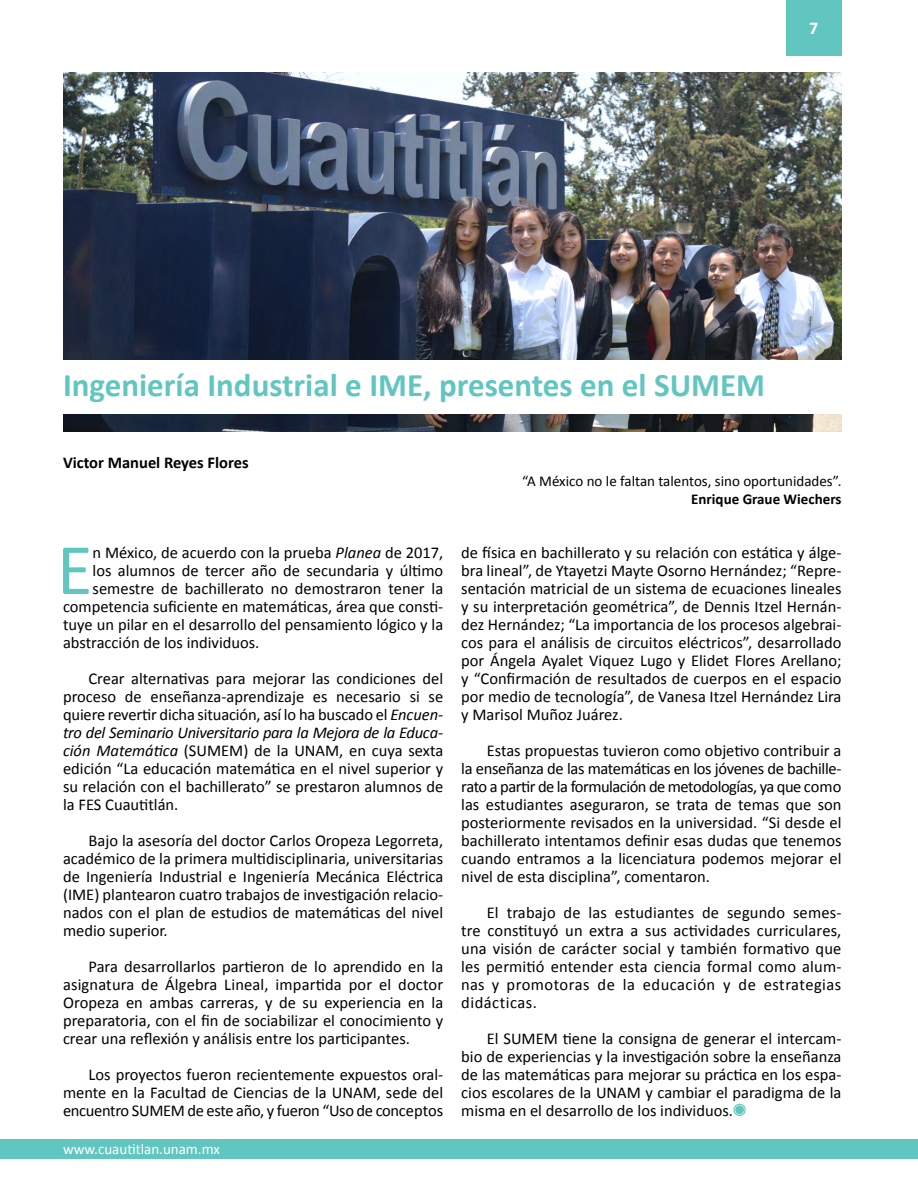
<style>
.page{position:relative;width:918px;height:1188px;background:#fff}
.page>*{position:absolute;margin:0;border:0;box-sizing:border-box;transform-origin:0 0}
.t1{font:73.2px "Calibri";color:#62c6c0}
.t2{font:700 33px "Calibri";color:#62c6c0}
.t3{font:700 18px "Calibri";color:#fff}
.t4{font:16.5px/18px "Calibri";color:#000;text-align:justify}
.t5{font:700 16.5px "Calibri";color:#000}
.t6{font:15px "Calibri";color:#000}
.t7{font:15px "Calibri";color:#fff}
.t8{font:700 15px "Calibri";color:#000}
.s1{font-style:italic}
</style>
<div class="page">
<img style="left:63px;top:72px;width:778px;height:360px">
<svg style="left:733px;top:1104px;width:13px;height:12px"></svg>
<div style="left:39px;top:360px;width:826px;height:54px;background:#fff"></div>
<div style="left:786px;top:0;width:55px;height:55px;background:#62c6c0"></div>
<div style="left:0;top:1139px;width:918px;height:19px;background:#62c6c0"></div>
<p class="t3" style="left:809px;top:16px;width:11px">7</p>
<h2 class="t2" style="left:63px;top:364px;width:704px">Ingeniería Industrial e IME, presentes en el SUMEM</h2>
<p class="t5" style="left:63px;top:452px;width:187px">Victor Manuel Reyes Flores</p>
<h1 class="t1" style="left:57px;top:523px;width:37px">E</h1>
<p class="t4" style="left:93px;top:544px;width:352px">n México, de acuerdo con la prueba <span class="s1">Planea</span> de 2017,</p>
<p class="t4" style="left:93px;top:562px;width:352px">los alumnos de tercer año de secundaria y último</p>
<p class="t4" style="left:93px;top:580px;width:352px">semestre de bachillerato no demostraron tener la</p>
<p class="t4" style="left:63px;top:598px;width:382px">competencia suficiente en matemáticas, área que consti-</p>
<p class="t4" style="left:63px;top:616px;width:382px">tuye un pilar en el desarrollo del pensamiento lógico y la</p>
<p class="t4" style="left:63px;top:634px;width:198px">abstracción de los individuos.</p>
<p class="t4" style="left:63px;top:670px;width:382px;text-indent:26px">Crear alternativas para mejorar las condiciones del proceso de enseñanza-aprendizaje es necesario si se quiere revertir dicha situación, así lo ha buscado el <span class="s1">Encuen&shy;tro del Seminario Universitario para la Mejora de la Educa&shy;ción Matemática</span> (SUMEM) de la UNAM, en cuya sexta edición “La educación matemática en el nivel superior y su relación con el bachillerato” se prestaron alumnos de la FES Cuautitlán.</p>
<p class="t4" style="left:63px;top:832px;width:382px;text-indent:26px">Bajo la asesoría del doctor Carlos Oropeza Legorreta, académico de la primera multidisciplinaria, universitarias de Ingeniería Industrial e Ingeniería Mecánica Eléctrica (IME) plantearon cuatro trabajos de investigación relacio&shy;nados con el plan de estudios de matemáticas del nivel medio superior.</p>
<p class="t4" style="left:63px;top:958px;width:382px;text-indent:26px">Para desarrollarlos partieron de lo aprendido en la asignatura de Álgebra Lineal, impartida por el doctor Oropeza en ambas carreras, y de su experiencia en la preparatoria, con el fin de sociabilizar el conocimiento y crear una reflexión y análisis entre los participantes.</p>
<p class="t4" style="left:63px;top:1066px;width:382px;text-indent:26px">Los proyectos fueron recientemente expuestos oral&shy;mente en la Facultad de Ciencias de la UNAM, sede del encuentro SUMEM de este año, y fueron “Uso de conceptos</p>
<p class="t7" style="left:63px;top:1140px;width:159px">www.cuautitlan.unam.mx</p>
<p class="t6" style="left:522px;top:472px;width:321px">“A México no le faltan talentos, sino oportunidades”.</p>
<p class="t8" style="left:691px;top:489px;width:152px">Enrique Graue Wiechers</p>
<p class="t4" style="left:461px;top:544px;width:382px">de física en bachillerato y su relación con estática y álge&shy;bra lineal”, de Ytayetzi Mayte Osorno Hernández; “Repre&shy;sentación matricial de un sistema de ecuaciones lineales y su interpretación geométrica”, de Dennis Itzel Hernán&shy;dez Hernández; “La importancia de los procesos algebrai&shy;cos para el análisis de circuitos eléctricos”, desarrollado por Ángela Ayalet Viquez Lugo y Elidet Flores Arellano; y “Confirmación de resultados de cuerpos en el espacio por medio de tecnología”, de Vanesa Itzel Hernández Lira y Marisol Muñoz Juárez.</p>
<p class="t4" style="left:461px;top:742px;width:382px;text-indent:26px">Estas propuestas tuvieron como objetivo contribuir a la enseñanza de las matemáticas en los jóvenes de bachille&shy;rato a partir de la formulación de metodologías, ya que como las estudiantes aseguraron, se trata de temas que son posteriormente revisados en la universidad. “Si desde el bachillerato intentamos definir esas dudas que tenemos cuando entramos a la licenciatura podemos mejorar el nivel de esta disciplina”, comentaron.</p>
<p class="t4" style="left:461px;top:904px;width:382px;text-indent:26px">El trabajo de las estudiantes de segundo semes&shy;tre constituyó un extra a sus actividades curriculares, una visión de carácter social y también formativo que les permitió entender esta ciencia formal como alum&shy;nas y promotoras de la educación y de estrategias didácticas.</p>
<p class="t4" style="left:461px;top:1030px;width:382px;text-indent:26px">El SUMEM tiene la consigna de generar el intercam&shy;bio de experiencias y la investigación sobre la enseñanza de las matemáticas para mejorar su práctica en los espa&shy;cios escolares de la UNAM y cambiar el paradigma de la misma en el desarrollo de los individuos.</p>
</div>
